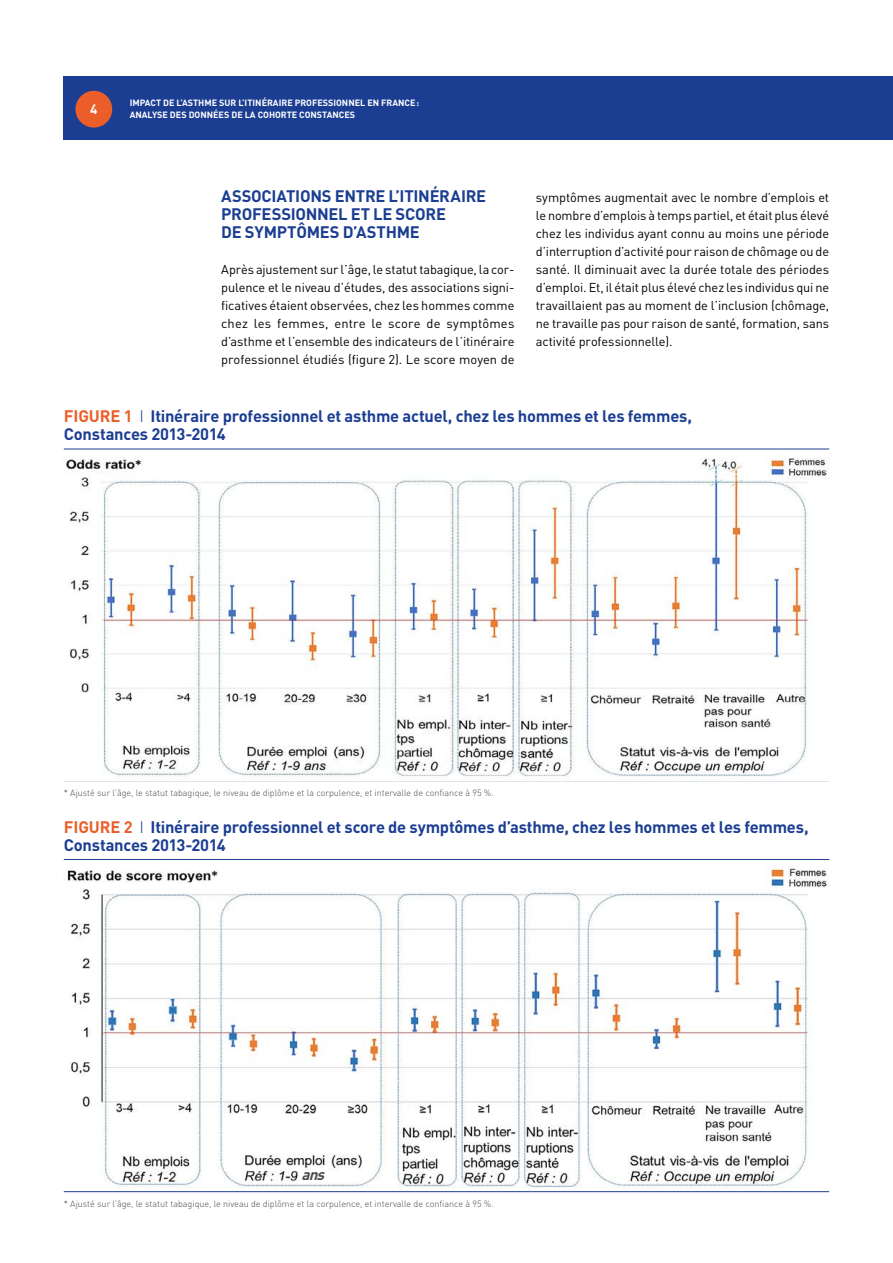
<style>
.page{position:relative;width:893px;height:1263px;background:#fff}
.page>*{position:absolute;margin:0;border:0;box-sizing:border-box;transform-origin:0 0}
.FIG-Titre-Filet{font:700 16.5px/18px "DIN Pro";letter-spacing:-.015em;color:#1b3e92}
.Inter-2-Grille{font:700 16.5px/18px "DIN Pro";letter-spacing:-.015em;color:#1b3e92}
.t1{font:italic 700 15px "DIN Pro";color:#4a4948}
.t2{font:700 13.5px "DIN Pro";color:#fff}
.Textecourant{font:12.75px/18px "DIN Pro";letter-spacing:-.005em;color:#000;text-align:justify}
.FIG-Source-Filet{font:300 9px "DIN Pro";color:#4a4a49}
.t3{font:700 9px/12px "DIN Pro";color:#fff}
.s1{color:#eb5e29}
.s2{font-weight:300}
</style>
<div class="page">
<div style="left:64px;top:77px;width:829px;height:63px;background:#1b3e92"></div>
<div style="left:75px;top:91px;width:37px;height:37px;background:#eb5e29;border-radius:50%"></div>
<hr style="left:64px;top:449px;width:765px;height:1px;background:#1b3e92">
<hr style="left:64px;top:780px;width:765px;height:1px;background:#1b3e92">
<img style="left:66px;top:457px;width:762px;height:323px">
<hr style="left:64px;top:859px;width:765px;height:1px;background:#1b3e92">
<hr style="left:64px;top:1191px;width:765px;height:1px;background:#1b3e92">
<img style="left:64px;top:868px;width:764px;height:320px">
<p class="t2" style="left:90px;top:98px;width:9px">4</p>
<p class="t3" style="left:130px;top:96px;width:291px">IMPACT DE L’ASTHME SUR L’ITINÉRAIRE PROFESSIONNEL EN FRANCE:<br>ANALYSE DES DONNÉES DE LA COHORTE CONSTANCES</p>
<p class="Inter-2-Grille" style="left:221px;top:185px;width:267px">ASSOCIATIONS ENTRE L’ITINÉRAIRE<br>PROFESSIONNEL ET LE SCORE<br>DE SYMPTÔMES D’ASTHME</p>
<p class="Textecourant" style="left:221px;top:260px;width:295px">Après ajustement sur l’âge, le statut tabagique, la cor&shy;pulence et le niveau d’études, des associations signi&shy;ficatives étaient observées, chez les hommes comme chez les femmes, entre le score de symptômes d’asthme et l’ensemble des indicateurs de l’itinéraire professionnel étudiés (figure 2). Le score moyen de</p>
<p class="Textecourant" style="left:536px;top:188px;width:295px">symptômes augmentait avec le nombre d’emplois et le nombre d’emplois à temps partiel, et était plus élevé chez les individus ayant connu au moins une période d’interruption d’activité pour raison de chômage ou de santé. Il diminuait avec la durée totale des périodes d’emploi. Et, il était plus élevé chez les individus qui ne travaillaient pas au moment de l’inclusion (chômage, ne travaille pas pour raison de santé, formation, sans activité professionnelle).</p>
<p class="FIG-Titre-Filet" style="left:64px;top:405px;width:630px"><span class="s1">FIGURE 1</span> <span class="s2">I</span> Itinéraire professionnel et asthme actuel, chez les hommes et les femmes,<br>Constances 2013-2014</p>
<p class="FIG-Source-Filet" style="left:64px;top:786px;width:431px">* Ajusté sur l’âge, le statut tabagique, le niveau de diplôme et la corpulence, et intervalle de confiance à 95 %.</p>
<p class="FIG-Titre-Filet" style="left:64px;top:815px;width:746px"><span class="s1">FIGURE 2</span> <span class="s2">I</span> Itinéraire professionnel et score de symptômes d’asthme, chez les hommes et les femmes,<br>Constances 2013-2014</p>
<p class="t1" style="left:301px;top:1164px;width:29px">ans</p>
<p class="FIG-Source-Filet" style="left:64px;top:1197px;width:431px">* Ajusté sur l’âge, le statut tabagique, le niveau de diplôme et la corpulence, et intervalle de confiance à 95 %.</p>
</div>
